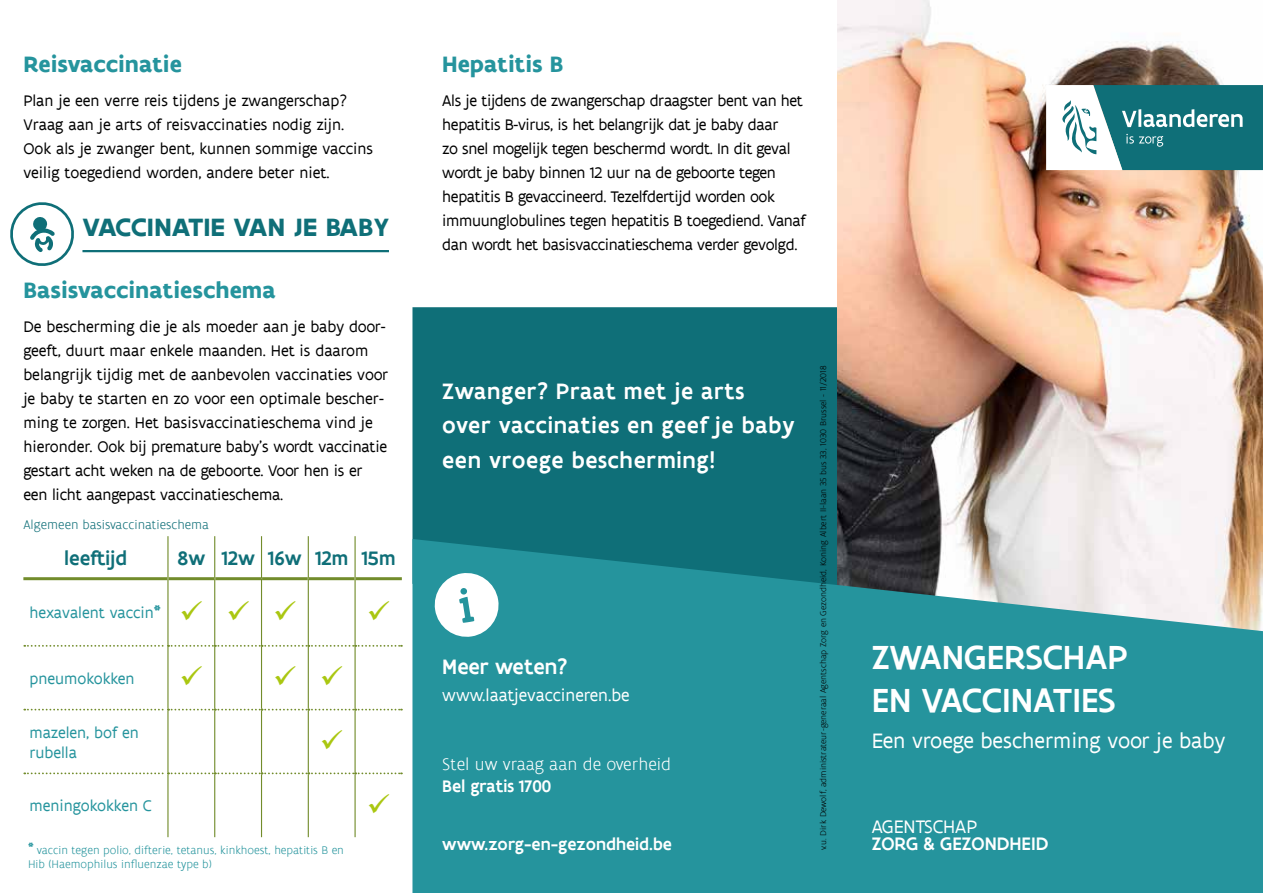
<style>
.page{position:relative;width:1263px;height:893px;background:#fff}
.page>*{position:absolute;margin:0;border:0;box-sizing:border-box;transform-origin:0 0}
.t1{font:500 36px/43.2px "Flanders Art Sans";color:#fff}
.t2{font:30px "Wingdings";color:#aac711}
.t3{font:700 27px "Flanders Art Sans";color:#0f6f78}
.t4{font:500 24px/34.5px "Flanders Art Sans";letter-spacing:.03em;color:#fff}
.t5{font:700 24px "Flanders Art Sans";color:#25949d}
.t6{font:22.5px "Flanders Art Sans";color:#fff}
.t7{font:500 22.5px "Flanders Art Sans";color:#fff}
.t8{font:500 21px "Flanders Art Sans";color:#0f6f78}
.t9{font:500 19.5px "Flanders Art Sans";color:#fff}
.t10{font:19.5px "Flanders Art Sans";color:#fff}
.t11{font:500 18px "Flanders Art Sans";color:#fff}
.t12{font:300 18px "Flanders Art Sans";color:#fff}
.t13{font:18px "Flanders Art Sans";color:#fff}
.t14{font:16.5px/24px "Flanders Art Sans";letter-spacing:-.01em;color:#000}
.t15{font:16.5px/19.8px "Flanders Art Sans";color:#25949d}
.t16{font:300 13.5px "Flanders Art Sans";color:#0f6f78}
.t17{font:300 12px/14.4px "Flanders Art Sans";color:#25949d}
.t18{font:500 12px "Flanders Art Sans";color:#25949d}
.t19{font:300 9px "Flanders Art Sans";color:#000}
.s1{color:#aac711}
</style>
<div class="page">
<hr style="left:23px;top:577px;width:144px;height:3px;background:#728c2b">
<hr style="left:169px;top:577px;width:45px;height:3px;background:#728c2b">
<hr style="left:215px;top:577px;width:46px;height:3px;background:#728c2b">
<hr style="left:262px;top:577px;width:46px;height:3px;background:#728c2b">
<hr style="left:309px;top:577px;width:45px;height:3px;background:#728c2b">
<hr style="left:356px;top:577px;width:46px;height:3px;background:#728c2b">
<hr style="left:167px;top:536px;width:2px;height:43px;background:#728c2b">
<hr style="left:167px;top:579px;width:2px;height:66px;background:#728c2b">
<hr style="left:167px;top:647px;width:2px;height:62px;background:#728c2b">
<hr style="left:167px;top:710px;width:2px;height:62px;background:#728c2b">
<hr style="left:167px;top:774px;width:2px;height:63px;background:#728c2b">
<hr style="left:214px;top:536px;width:1px;height:43px;background:#728c2b">
<hr style="left:214px;top:579px;width:1px;height:66px;background:#728c2b">
<hr style="left:214px;top:647px;width:1px;height:62px;background:#728c2b">
<hr style="left:214px;top:710px;width:1px;height:62px;background:#728c2b">
<hr style="left:214px;top:774px;width:1px;height:63px;background:#728c2b">
<hr style="left:261px;top:536px;width:1px;height:43px;background:#728c2b">
<hr style="left:261px;top:579px;width:1px;height:66px;background:#728c2b">
<hr style="left:261px;top:647px;width:1px;height:62px;background:#728c2b">
<hr style="left:261px;top:710px;width:1px;height:62px;background:#728c2b">
<hr style="left:261px;top:774px;width:1px;height:63px;background:#728c2b">
<hr style="left:308px;top:536px;width:1px;height:43px;background:#728c2b">
<hr style="left:308px;top:579px;width:1px;height:66px;background:#728c2b">
<hr style="left:308px;top:647px;width:1px;height:62px;background:#728c2b">
<hr style="left:308px;top:710px;width:1px;height:62px;background:#728c2b">
<hr style="left:308px;top:774px;width:1px;height:63px;background:#728c2b">
<hr style="left:354px;top:536px;width:2px;height:43px;background:#728c2b">
<hr style="left:354px;top:579px;width:2px;height:66px;background:#728c2b">
<hr style="left:354px;top:647px;width:2px;height:62px;background:#728c2b">
<hr style="left:354px;top:710px;width:2px;height:62px;background:#728c2b">
<hr style="left:354px;top:774px;width:2px;height:63px;background:#728c2b">
<svg style="left:24px;top:645px;width:378px;height:2px"></svg>
<svg style="left:24px;top:709px;width:378px;height:1px"></svg>
<svg style="left:24px;top:772px;width:378px;height:2px"></svg>
<svg style="left:10px;top:202px;width:64px;height:64px"></svg>
<hr style="left:82px;top:250px;width:307px;height:2px;background:#0f6f78">
<div style="left:412px;top:307px;width:426px;height:232px;background:#0f6f78"></div>
<img style="left:838px;top:0;width:425px;height:539px">
<svg style="left:412px;top:539px;width:851px;height:354px;fill:#25949d"></svg>
<svg style="left:1046px;top:85px;width:217px;height:85px"></svg>
<svg style="left:432px;top:571px;width:69px;height:68px"></svg>
<h3 class="t5" style="left:23px;top:49px;width:160px">Reisvaccinatie</h3>
<p class="t14" style="left:23px;top:89px;width:351px">Plan je een verre reis tijdens je zwangerschap?<br>Vraag aan je arts of reisvaccinaties nodig zijn.<br>Ook als je zwanger bent, kunnen sommige vaccins veilig toegediend worden, andere beter niet.</p>
<h3 class="t3" style="left:82px;top:210px;width:308px">VACCINATIE VAN JE BABY</h3>
<h3 class="t5" style="left:23px;top:275px;width:254px">Basisvaccinatieschema</h3>
<p class="t14" style="left:23px;top:315px;width:366px">De bescherming die je als moeder aan je baby door&shy;geeft, duurt maar enkele maanden. Het is daarom belangrijk tijdig met de aanbevolen vaccinaties voor je baby te starten en zo voor een optimale bescher&shy;ming te zorgen. Het basisvaccinatieschema vind je hieronder. Ook bij premature baby’s wordt vaccinatie gestart acht weken na de geboorte. Voor hen is er een licht aangepast vaccinatieschema.</p>
<p class="t16" style="left:23px;top:516px;width:187px">Algemeen basisvaccinatieschema</p>
<p class="t8" style="left:64px;top:545px;width:64px">leeftijd</p>
<p class="t8" style="left:177px;top:545px;width:219px">8w 12w 16w 12m 15m</p>
<p class="t15" style="left:29px;top:603px;width:269px">hexavalent vaccin<sup>*</sup> <span class="s1">✓</span> <span class="s1">✓</span> <span class="s1">✓</span></p>
<p class="t15" style="left:29px;top:669px;width:107px">pneumokokken</p>
<h2 class="t2" style="left:180px;top:662px;width:165px">✓ ✓✓</h2>
<p class="t15" style="left:29px;top:723px;width:111px">mazelen, bof en rubella</p>
<p class="t15" style="left:29px;top:796px;width:124px">meningokokken C</p>
<p class="t18" style="left:28px;top:836px;width:7px">*</p>
<p class="t17" style="left:28px;top:843px;width:317px;text-indent:9px">vaccin tegen polio, difterie, tetanus, kinkhoest, hepatitis B en<br>Hib (Haemophilus influenzae type b)</p>
<h3 class="t5" style="left:442px;top:49px;width:123px">Hepatitis B</h3>
<p class="t14" style="left:442px;top:89px;width:365px">Als je tijdens de zwangerschap draagster bent van het hepatitis B-virus, is het belangrijk dat je baby daar<br>zo snel mogelijk tegen beschermd wordt. In dit geval wordt je baby binnen 12 uur na de geboorte tegen hepatitis B gevaccineerd. Tezelfdertijd worden ook immuunglobulines tegen hepatitis B toegediend. Vanaf dan wordt het basisvaccinatieschema verder gevolgd.</p>
<h3 class="t4" style="left:442px;top:374px;width:354px">Zwanger? Praat met je arts over vaccinaties en geef je baby een vroege bescherming!</h3>
<h3 class="t7" style="left:442px;top:652px;width:127px">Meer weten?</h3>
<p class="t13" style="left:442px;top:684px;width:189px">www.laatjevaccineren.be</p>
<p class="t12" style="left:442px;top:754px;width:230px">Stel uw vraag aan de overheid</p>
<p class="t11" style="left:442px;top:775px;width:111px">Bel gratis 1700</p>
<p class="t11" style="left:442px;top:833px;width:231px">www.zorg-en-gezondheid.be</p>
<p class="t19" style="left:818px;top:850px;width:487px;rotate:-90deg">v.u. Dirk Dewolf, administrateur-generaal Agentschap Zorg en Gezondheid, Koning Albert II-laan 35 bus 33, 1030 Brussel - 11/2018</p>
<h1 class="t1" style="left:872px;top:636px;width:257px">ZWANGERSCHAP<br>EN VACCINATIES</h1>
<h3 class="t6" style="left:872px;top:727px;width:355px">Een vroege bescherming voor je baby</h3>
<p class="t10" style="left:872px;top:815px;width:107px">AGENTSCHAP</p>
<p class="t9" style="left:872px;top:832px;width:178px">ZORG &amp; GEZONDHEID</p>
</div>
